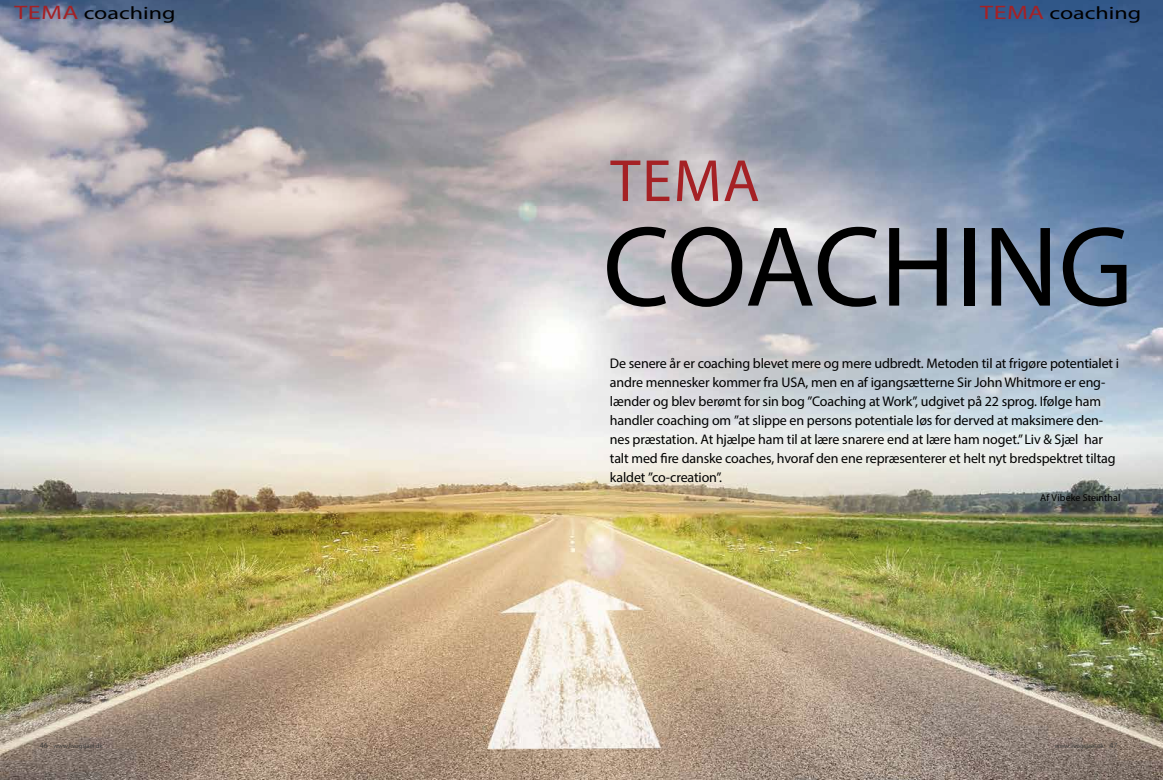
<style>
.page{position:relative;width:1163px;height:780px;background:#fff}
.page>*{position:absolute;margin:0;border:0;box-sizing:border-box;transform-origin:0 0}
.t1{font:115px "Myriad Pro";color:#000}
.t2{font:60px "Myriad Pro";color:#a52125}
.t3{font:18px "Myriad Pro";color:#000;scale:1.33 1}
.t4{font:14px/19px "Myriad Pro";letter-spacing:-.01em;color:#000}
.t5{font:10px "Myriad Pro";letter-spacing:.005em;color:#000}
.t6{font:6.5px "Myriad Pro";color:#3c3c3b}
.s1{font-size:19.5px;color:#a52125}
.s2{font-size:8px}
</style>
<div class="page">
<img style="left:0;top:0;width:1162px;height:780px">
<p class="t3" style="left:14px;top:2px;width:123px"><span class="s1">TEMA</span> coaching</p>
<p class="t3" style="left:980px;top:2px;width:123px"><span class="s1">TEMA</span> coaching</p>
<h2 class="t2" style="left:610px;top:144px;width:151px">TEMA</h2>
<h1 class="t1" style="left:603px;top:196px;width:531px">COACHING</h1>
<p class="t4" style="left:609px;top:353px;width:511px">De senere år er coaching blevet mere og mere udbredt. Metoden til at frigøre potentialet i andre mennesker kommer fra USA, men en af igangsætterne Sir John Whitmore er eng&shy;lænder og blev berømt for sin bog ”Coaching at Work”, udgivet på 22 sprog. Ifølge ham handler coaching om ”at slippe en persons potentiale løs for derved at maksimere den&shy;nes præstation. At hjælpe ham til at lære snarere end at lære ham noget.” Liv &amp; Sjæl har talt med fire danske coaches, hvoraf den ene repræsenterer et helt nyt bredspektret tiltag kaldet ”co-creation”.</p>
<p class="t5" style="left:1040px;top:491px;width:82px">Af Vibeke Steinthal</p>
<p class="t6" style="left:40px;top:741px;width:64px"><span class="s2">46</span> www.livogsjael.dk</p>
<p class="t6" style="left:1054px;top:741px;width:64px">www.livogsjael.dk <span class="s2">47</span></p>
</div>
